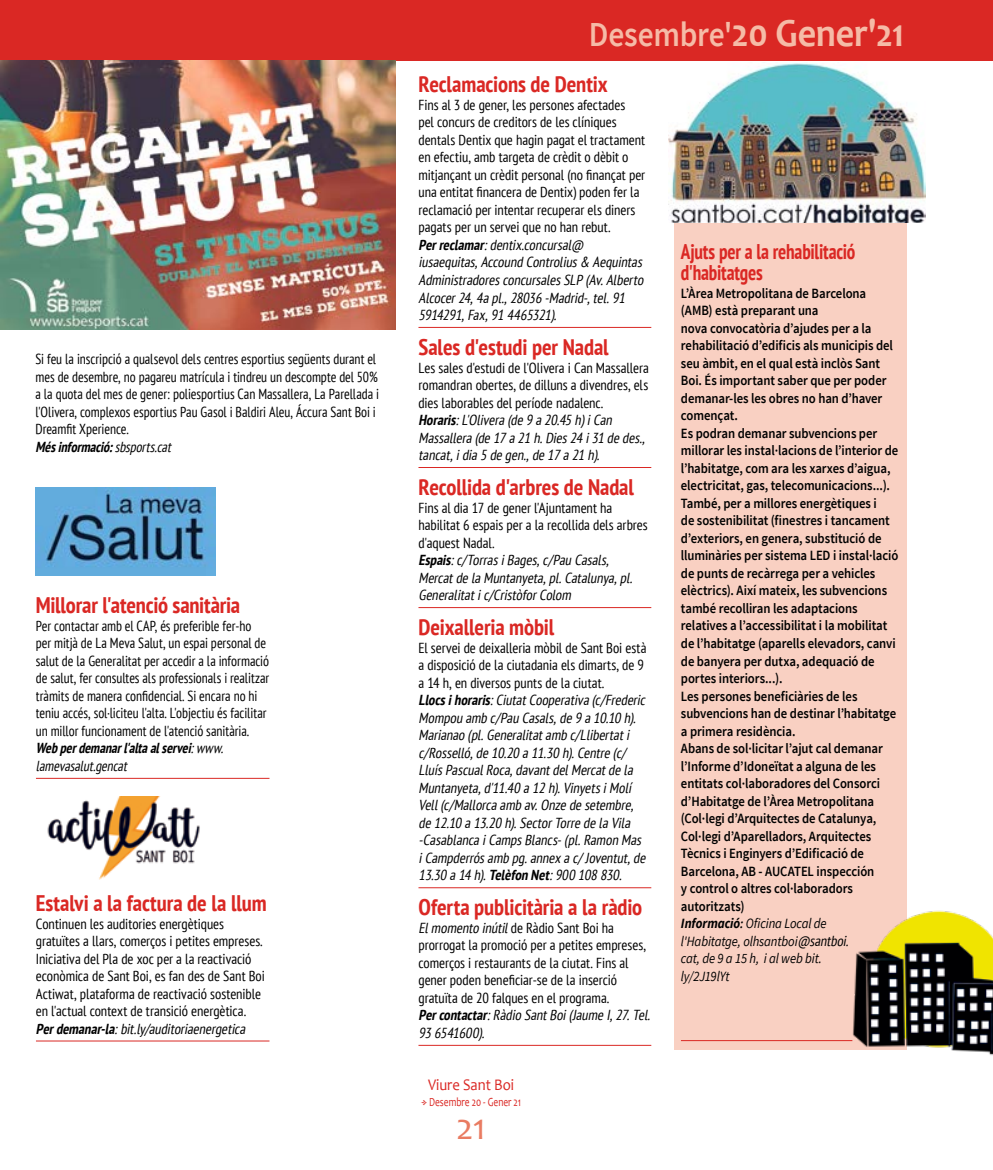
<style>
.page{position:relative;width:993px;height:1170px;background:#fff}
.page>*{position:absolute;margin:0;border:0;box-sizing:border-box;transform-origin:0 0}
.t1{font:700 40px "Candara";letter-spacing:-.005em;color:#f5bba7;scale:.9 1}
.t2{font:37.5px "Candara";color:#e97c62}
.t3{font:700 condensed 22.5px "PT Sans";letter-spacing:-.005em;color:#da2824}
.t4{font:700 condensed 21.25px/21.2px "PT Sans";letter-spacing:-.01em;color:#da2824;scale:.9 1}
.t5{font:16.25px "Candara";color:#da2824;scale:.9 1}
.t6{font:condensed 14.5px/17.5px "PT Sans";color:#000}
.t7{font:italic condensed 14.5px/17.5px "PT Sans";color:#000}
.t8{font:condensed 14.5px/17.5px "PT Sans";color:#000;scale:.95 1}
.t9{font:600 14.12px/17.5px "Source Sans Pro";letter-spacing:-.005em;color:#000;scale:.9 1}
.t10{font:12.5px "Candara";color:#da2824;scale:.75 1}
.s1{font-weight:700;font-style:italic}
.s2{font-style:italic}
.s3{font-family:"Source Sans Pro";font-weight:600;font-size:35px}
.s4{font-style:normal}
.s5{font-weight:700}
.s6{font-weight:400;font-style:italic}
.s7{font-family:"PT Sans";font-weight:400;font-style:italic;font-stretch:condensed;font-size:14.5px}
</style>
<div class="page">
<div style="left:0;top:0;width:992px;height:60px;background:#da2824"></div>
<hr style="left:36px;top:778px;width:233px;height:1px;background:#da2824">
<hr style="left:36px;top:1040px;width:233px;height:1px;background:#da2824">
<hr style="left:418px;top:327px;width:233px;height:1px;background:#da2824">
<hr style="left:418px;top:467px;width:233px;height:1px;background:#da2824">
<hr style="left:418px;top:607px;width:233px;height:1px;background:#da2824">
<hr style="left:418px;top:887px;width:233px;height:1px;background:#da2824">
<hr style="left:418px;top:1044px;width:233px;height:1px;background:#da2824">
<img style="left:0;top:60px;width:396px;height:269px">
<div style="left:673px;top:76px;width:233px;height:973px;background:#f9d0c2"></div>
<hr style="left:680px;top:1040px;width:172px;height:1px;background:#da2824">
<img style="left:668px;top:63px;width:257px;height:160px">
<img style="left:852px;top:907px;width:140px;height:149px">
<img style="left:35px;top:488px;width:181px;height:87px">
<img style="left:47px;top:796px;width:153px;height:83px">
<p class="t8" style="left:35px;top:350px;width:363px">Si feu la inscripció a qualsevol dels centres esportius següents durant el mes de desembre, no pagareu matrícula i tindreu un descompte del 50% a la quota del mes de gener: poliesportius Can Massallera, La Parellada i l'Olivera, complexos esportius Pau Gasol i Baldiri Aleu, Áccura Sant Boi i Dreamfit Xperience.<br><span class="s1">Mésinformació:</span><span class="s2">sbsports.cat</span></p>
<h3 class="t3" style="left:36px;top:590px;width:206px">Millorar l'atenció sanitària</h3>
<p class="t8" style="left:36px;top:616px;width:247px">Per contactar amb el CAP, és preferible fer-ho per mitjà de La Meva Salut, un espai personal de salut de la Generalitat per accedir a la informació de salut, fer consultes als professionals i realitzar tràmits de manera confidencial. Si encara no hi teniu accés, sol·liciteu l'alta. L'objectiu és facilitar un millor funcionament de l'atenció sanitària.<br><span class="s1">Webperdemanarl'altaalservei</span><span class="s2">:www. lamevasalut.gencat</span></p>
<h3 class="t3" style="left:36px;top:888px;width:232px">Estalvi a la factura de la llum</h3>
<p class="t6" style="left:36px;top:914px;width:230px">Continuen les auditories energètiques gratuïtes a llars, comerços i petites empreses.<br>Iniciativa del Pla de xoc per a la reactivació econòmica de Sant Boi, es fan des de Sant Boi Actiwat, plataforma de reactivació sostenible en l'actual context de transició energètica.<br><span class="s1">Perdemanar-la</span><span class="s2">:bit.ly/auditoriaenergetica</span></p>
<h1 class="t1" style="left:588px;top:8px;width:352px"><span class="s3">Desembre'</span>20 Gener'21</h1>
<h3 class="t3" style="left:418px;top:70px;width:190px">Reclamacions de Dentix</h3>
<p class="t6" style="left:418px;top:96px;width:229px">Fins al 3 de gener, les persones afectades<br>pel concurs de creditors de les clíniques dentals Dentix que hagin pagat el tractament en efectiu, amb targeta de crèdit o dèbit o mitjançant un crèdit personal (no finançat per una entitat financera de Dentix) poden fer la reclamació per intentar recuperar els diners pagats per un servei que no han rebut.<br><span class="s1">Perreclamar</span><span class="s2">:dentix.concursal@ iusaequitas,Accound Controlius&amp; Aequintas AdministradoresconcursalesSLP (Av.Alberto Alcocer24,4apl.,28036 -Madrid-,tel.91<br>5914291,Fax,91 4465321).</span></p>
<h3 class="t3" style="left:418px;top:332px;width:192px">Sales d'estudi per Nadal</h3>
<p class="t6" style="left:418px;top:358px;width:232px">Les sales d'estudi de l'Olivera i Can Massallera romandran obertes, de dilluns a divendres, els dies laborables del període nadalenc.<br><span class="s1">Horaris</span><span class="s2">:L'Olivera(de 9 a20.45 h)iCan Massallera(de 17 a21 h.Dies24 i31 de des., tancat,idia5 de gen.,de 17 a21 h).</span></p>
<h3 class="t3" style="left:418px;top:472px;width:217px">Recollida d'arbres de Nadal</h3>
<p class="t7" style="left:418px;top:498px;width:231px"><span class="s4">Fins al dia 17 de gener l'Ajuntament ha habilitat 6 espais per a la recollida dels arbres d'aquest Nadal.<br></span><span class="s5">Espais</span>:c/TorrasiBages,c/Pau Casals, Mercatde laMuntanyeta,pl.Catalunya,pl.<br>Generalitatic/CristòforColom</p>
<h3 class="t3" style="left:418px;top:612px;width:137px">Deixalleria mòbil</h3>
<p class="t7" style="left:418px;top:638px;width:231px"><span class="s4">El servei de deixalleria mòbil de Sant Boi està a disposició de la ciutadania els dimarts, de 9 a 14 h, en diversos punts de la ciutat.<br></span><span class="s5">Llocsihoraris</span>:CiutatCooperativa(c/Frederic Mompou amb c/Pau Casals,de 9 a10.10 h).<br>Marianao (pl.Generalitatamb c/Llibertati c/Rosselló,de 10.20 a11.30 h).Centre (c/ LluísPascualRoca,davantdelMercatde la Muntanyeta,d'11.40 a12 h).VinyetsiMolí Vell(c/Mallorcaamb av.Onze de setembre, de 12.10 a13.20 h).SectorTorre de laVila -CasablancaiCampsBlancs-(pl.Ramon Mas iCampderrósamb pg.annex ac/ Joventut,de 13.30 a14 h).<span class="s5">Telèfon Net</span>:900 108 830.</p>
<h3 class="t3" style="left:418px;top:892px;width:225px">Oferta publicitària a la ràdio</h3>
<p class="t6" style="left:418px;top:918px;width:236px"><span class="s2">Elmomento inútil</span>d e R à d i o S a n t B o i h a prorrogat la promoció per a petites empreses, comerços i restaurants de la ciutat. Fins al gener poden beneficiar-se de la inserció gratuïta de 20 falques en el programa.<br><span class="s1">Percontactar</span><span class="s2">:Ràdio SantBoi(Jaume I,27.Tel.<br>93 6541600).</span></p>
<p class="t5" style="left:428px;top:1073px;width:97px">Viure Sant Boi</p>
<p class="t10" style="left:429px;top:1094px;width:124px">Desembre 20 - Gener 21</p>
<h2 class="t2" style="left:456px;top:1102px;width:31px">21</h2>
<h3 class="t4" style="left:680px;top:240px;width:195px">Ajuts per a la rehabilitació d'habitatges</h3>
<p class="t9" style="left:680px;top:285px;width:243px">L’Àrea Metropolitana de Barcelona (AMB) està preparant una<br>nova convocatòria d’ajudes per a la rehabilitació d’edificis als municipis del seu àmbit, en el qual està inclòs Sant Boi. És important saber que per poder demanar-les les obres no han d’haver començat.<br>Es podran demanar subvencions per millorar les instal·lacions de l’interior de l’habitatge, com ara les xarxes d’aigua, electricitat, gas, telecomunicacions...).<br>També, per a millores energètiques i<br>de sostenibilitat (finestres i tancament d’exteriors, en genera, substitució de lluminàries per sistema LED i instal·lació de punts de recàrrega per a vehicles elèctrics). Així mateix, les subvencions també recolliran les adaptacions relatives a l’accessibilitat i la mobilitat de l’habitatge (aparells elevadors, canvi de banyera per dutxa, adequació de portes interiors...).<br>Les persones beneficiàries de les subvencions han de destinar l’habitatge a primera residència.<br>Abans de sol·licitar l’ajut cal demanar l’Informe d’Idoneïtat a alguna de les entitats col·laboradores del Consorci d’Habitatge de l’Àrea Metropolitana (Col·legi d’Arquitectes de Catalunya, Col·legi d’Aparelladors, Arquitectes Tècnics i Enginyers d’Edificació de Barcelona, AB - AUCATEL inspección<br>y control o altres col·laboradors autoritzats)<br><span class="s1">Informació</span><span class="s2">:</span> <span class="s6">Oficina Local de<br>l'Habitatge, olhsantboi</span><span class="s7">@santboi.<br></span><span class="s6">cat, de 9 a 15 h, i al web bit.<br>ly/2J19lYt</span></p>
</div>
